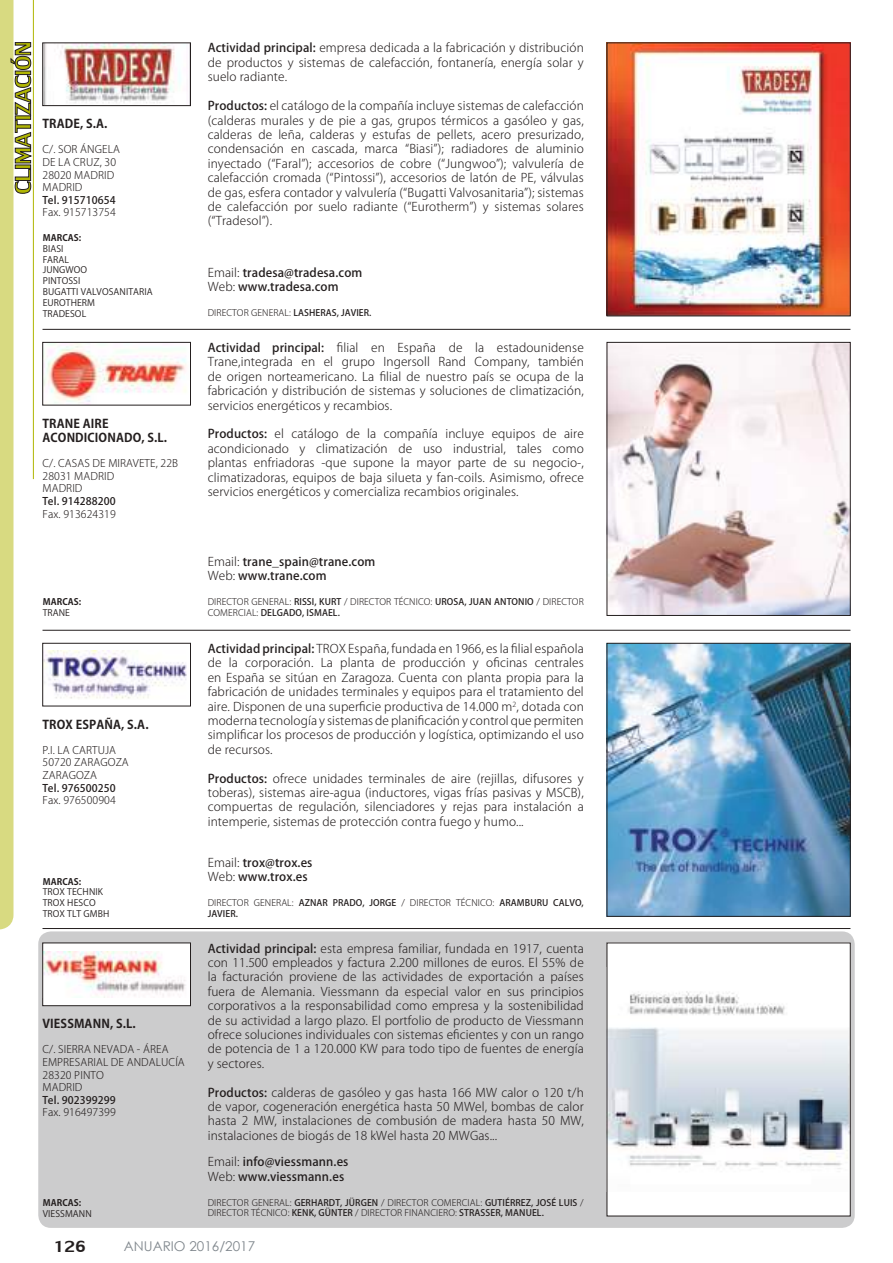
<style>
.page{position:relative;width:893px;height:1263px;background:#fff}
.page>*{position:absolute;margin:0;border:0;box-sizing:border-box;transform-origin:0 0}
.t1{font:24px "Lily UPC";color:#241f1f}
.t2{font:13.5px "Century Gothic";color:#80878d}
.t3{font:300 12px/14.4px "Koz Go Pro";letter-spacing:.01em;color:#241f1f;text-align:justify}
.t4{font:500 12px/14.4px "Koz Go Pro";letter-spacing:.01em;color:#241f1f}
.t5{font:700 12px/14.4px "Koz Go Pro";letter-spacing:.01em;color:#241f1f}
.t6{font:300 10.5px/12.6px "Koz Go Pro";letter-spacing:.01em;color:#241f1f}
.t7{font:500 10.5px "Koz Go Pro";letter-spacing:.01em;color:#241f1f}
.t8{font:300 9px/10.5px "Koz Go Pro";letter-spacing:.01em;color:#241f1f}
.t9{font:9px/10.8px "Koz Go Pro";letter-spacing:.01em;color:#241f1f}
.t10{font:500 9px/10.5px "Koz Go Pro";letter-spacing:.01em;color:#241f1f}
.t11{font:700 9px "Koz Go Pro";letter-spacing:.01em;color:#241f1f}
.s1{font-weight:500}
.s2{font-weight:300}
</style>
<div class="page">
<div style="left:38px;top:931px;width:817px;height:297px;background:#cccccd;border-radius:13px"></div>
<hr style="left:43px;top:630px;width:807px;height:1px;background:#241f1f">
<hr style="left:43px;top:329px;width:807px;height:1px;background:#241f1f">
<img style="left:609px;top:45px;width:239px;height:269px">
<img style="left:45px;top:45px;width:136px;height:59px">
<div style="left:43px;top:43px;width:148px;height:63px;border:1px solid #241f1f"></div>
<img style="left:609px;top:344px;width:239px;height:270px">
<div style="left:607px;top:342px;width:243px;height:274px;border:1px solid #241f1f"></div>
<img style="left:45px;top:344px;width:141px;height:59px">
<div style="left:43px;top:342px;width:148px;height:63px;border:1px solid #241f1f"></div>
<hr style="left:43px;top:928px;width:807px;height:1px;background:#241f1f">
<img style="left:609px;top:645px;width:239px;height:269px">
<div style="left:607px;top:643px;width:243px;height:273px;border:1px solid #241f1f"></div>
<img style="left:45px;top:650px;width:142px;height:49px">
<div style="left:43px;top:643px;width:148px;height:63px;border:1px solid #241f1f"></div>
<div style="left:607px;top:943px;width:243px;height:273px;background:#fff"></div>
<img style="left:609px;top:991px;width:239px;height:178px">
<div style="left:43px;top:943px;width:147px;height:63px;background:#fff"></div>
<img style="left:45px;top:951px;width:141px;height:46px">
<div style="left:43px;top:943px;width:148px;height:63px;border:1px solid #241f1f"></div>
<svg style="left:0;top:0;width:31px;height:929px"></svg>
<hr style="left:33px;top:0;width:1px;height:479px;background:#b0b503">
<p class="t5" style="left:43px;top:117px;width:67px">TRADE, S.A.</p>
<p class="t6" style="left:43px;top:143px;width:79px">C/. SOR ÁNGELA<br>DE LA CRUZ, 30<br>28020 MADRID<br>MADRID</p>
<p class="t7" style="left:43px;top:193px;width:75px">Tel. 915710654</p>
<p class="t6" style="left:43px;top:206px;width:75px">Fax. 915713754</p>
<p class="t11" style="left:43px;top:232px;width:40px">MARCAS:</p>
<p class="t9" style="left:43px;top:243px;width:111px">BIASI<br>FARAL<br>JUNGWOO<br>PINTOSSI<br>BUGATTI VALVOSANITARIA<br>EUROTHERM<br>TRADESOL</p>
<p class="t5" style="left:43px;top:417px;width:126px">TRANE AIRE<br>ACONDICIONADO, S.L.</p>
<p class="t6" style="left:43px;top:457px;width:137px">C/. CASAS DE MIRAVETE, 22B<br>28031 MADRID<br>MADRID</p>
<p class="t7" style="left:43px;top:494px;width:75px">Tel. 914288200</p>
<p class="t6" style="left:43px;top:507px;width:75px">Fax. 913624319</p>
<p class="t11" style="left:43px;top:596px;width:40px">MARCAS:</p>
<p class="t9" style="left:43px;top:607px;width:29px">TRANE</p>
<p class="t5" style="left:43px;top:718px;width:108px">TROX ESPAÑA, S.A.</p>
<p class="t6" style="left:43px;top:744px;width:88px">P.I. LA CARTUJA<br>50720 ZARAGOZA<br>ZARAGOZA</p>
<p class="t7" style="left:43px;top:781px;width:75px">Tel. 976500250</p>
<p class="t6" style="left:43px;top:794px;width:75px">Fax. 976500904</p>
<p class="t11" style="left:43px;top:875px;width:40px">MARCAS:</p>
<p class="t9" style="left:43px;top:887px;width:68px">TROX TECHNIK<br>TROX HESCO<br>TROX TLT GMBH</p>
<p class="t5" style="left:43px;top:1017px;width:95px">VIESSMANN, S.L.</p>
<p class="t6" style="left:43px;top:1043px;width:144px">C/. SIERRA NEVADA - ÁREA<br>EMPRESARIAL DE ANDALUCÍA<br>28320 PINTO<br>MADRID</p>
<p class="t7" style="left:43px;top:1093px;width:75px">Tel. 902399299</p>
<p class="t6" style="left:43px;top:1106px;width:75px">Fax. 916497399</p>
<p class="t11" style="left:43px;top:1197px;width:40px">MARCAS:</p>
<p class="t9" style="left:43px;top:1208px;width:51px">VIESSMANN</p>
<p class="t3" style="left:208px;top:41px;width:378px"><span class="s1">Actividad principal:</span> empresa dedicada a la fabricación y distribución de productos y sistemas de calefacción, fontanería, energía solar y suelo radiante.</p>
<p class="t3" style="left:208px;top:99px;width:378px"><span class="s1">Productos:</span> el catálogo de la compañía incluye sistemas de calefacción (calderas murales y de pie a gas, grupos térmicos a gasóleo y gas, calderas de leña, calderas y estufas de pellets, acero presurizado, condensación en cascada, marca “Biasi”); radiadores de aluminio inyectado (“Faral”); accesorios de cobre (“Jungwoo”); valvulería de calefacción cromada (“Pintossi”), accesorios de latón de PE, válvulas de gas, esfera contador y valvulería (“Bugatti Valvosanitaria”); sistemas de calefacción por suelo radiante (“Eurotherm”) y sistemas solares (“Tradesol”).</p>
<p class="t4" style="left:208px;top:266px;width:156px"><span class="s2">Email:</span> tradesa@tradesa.com<br><span class="s2">Web:</span> www.tradesa.com</p>
<p class="t8" style="left:208px;top:308px;width:165px">DIRECTOR GENERAL: <span class="s1">LASHERAS, JAVIER.</span></p>
<p class="t3" style="left:208px;top:340px;width:378px"><span class="s1">Actividad principal:</span> 昀椀lial en España de la estadounidense Trane,integrada en el grupo Ingersoll Rand Company, también de origen norteamericano. La 昀椀lial de nuestro país se ocupa de la fabricación y distribución de sistemas y soluciones de climatización, servicios energéticos y recambios.</p>
<p class="t3" style="left:208px;top:427px;width:378px"><span class="s1">Productos:</span> el catálogo de la compañía incluye equipos de aire acondicionado y climatización de uso industrial, tales como plantas enfriadoras -que supone la mayor parte de su negocio-, climatizadoras, equipos de baja silueta y fan-coils. Asimismo, ofrece servicios energéticos y comercializa recambios originales.</p>
<p class="t4" style="left:208px;top:555px;width:169px"><span class="s2">Email:</span> trane_spain@trane.com<br><span class="s2">Web:</span> www.trane.com</p>
<p class="t8" style="left:208px;top:597px;width:378px">DIRECTOR GENERAL: <span class="s1">RISSI, KURT</span> / DIRECTOR TÉCNICO: <span class="s1">UROSA, JUAN ANTONIO</span> / DIRECTOR<br>COMERCIAL: <span class="s1">DELGADO, ISMAEL.</span></p>
<p class="t3" style="left:208px;top:641px;width:378px"><span class="s1">Actividad principal:</span> TROX España, fundada en 1966, es la 昀椀lial española de la corporación. La planta de producción y o昀椀cinas centrales en España se sitúan en Zaragoza. Cuenta con planta propia para la fabricación de unidades terminales y equipos para el tratamiento del aire. Disponen de una super昀椀cie productiva de 14.000 m<sup>2</sup>, dotada con moderna tecnología y sistemas de plani昀椀cación y control que permiten simpli昀椀car los procesos de producción y logística, optimizando el uso de recursos.</p>
<p class="t3" style="left:208px;top:771px;width:378px"><span class="s1">Productos:</span> ofrece unidades terminales de aire (rejillas, difusores y toberas), sistemas aire-agua (inductores, vigas frías pasivas y MSCB), compuertas de regulación, silenciadores y rejas para instalación a intemperie, sistemas de protección contra fuego y humo...</p>
<p class="t4" style="left:208px;top:856px;width:106px"><span class="s2">Email:</span> trox@trox.es<br><span class="s2">Web:</span> www.trox.es</p>
<p class="t10" style="left:208px;top:898px;width:378px"><span class="s2">DIRECTOR GENERAL:</span> AZNAR PRADO, JORGE <span class="s2">/ DIRECTOR TÉCNICO:</span> ARAMBURU CALVO,<br>JAVIER.</p>
<p class="t3" style="left:208px;top:941px;width:378px"><span class="s1">Actividad principal:</span> esta empresa familiar, fundada en 1917, cuenta con 11.500 empleados y factura 2.200 millones de euros. El 55% de la facturación proviene de las actividades de exportación a países fuera de Alemania. Viessmann da especial valor en sus principios corporativos a la responsabilidad como empresa y la sostenibilidad de su actividad a largo plazo. El portfolio de producto de Viessmann ofrece soluciones individuales con sistemas e昀椀cientes y con un rango de potencia de 1 a 120.000 KW para todo tipo de fuentes de energía y sectores.</p>
<p class="t3" style="left:208px;top:1085px;width:378px"><span class="s1">Productos:</span> calderas de gasóleo y gas hasta 166 MW calor o 120 t/h de vapor, cogeneración energética hasta 50 MWel, bombas de calor hasta 2 MW, instalaciones de combusión de madera hasta 50 MW, instalaciones de biogás de 18 kWel hasta 20 MWGas...</p>
<p class="t4" style="left:208px;top:1155px;width:142px"><span class="s2">Email:</span> info@viessmann.es<br><span class="s2">Web:</span> www.viessmann.es</p>
<p class="t8" style="left:208px;top:1197px;width:378px">DIRECTOR GENERAL: <span class="s1">GERHARDT, JÜRGEN</span> / DIRECTOR COMERCIAL: <span class="s1">GUTIÉRREZ, JOSÉ LUIS</span> /<br>DIRECTOR TÉCNICO: <span class="s1">KENK, GÜNTER</span> / DIRECTOR FINANCIERO: <span class="s1">STRASSER, MANUEL.</span></p>
<h1 class="t1" style="left:54px;top:1229px;width:34px">126</h1>
<p class="t2" style="left:124px;top:1241px;width:133px">ANUARIO 2016/2017</p>
</div>
